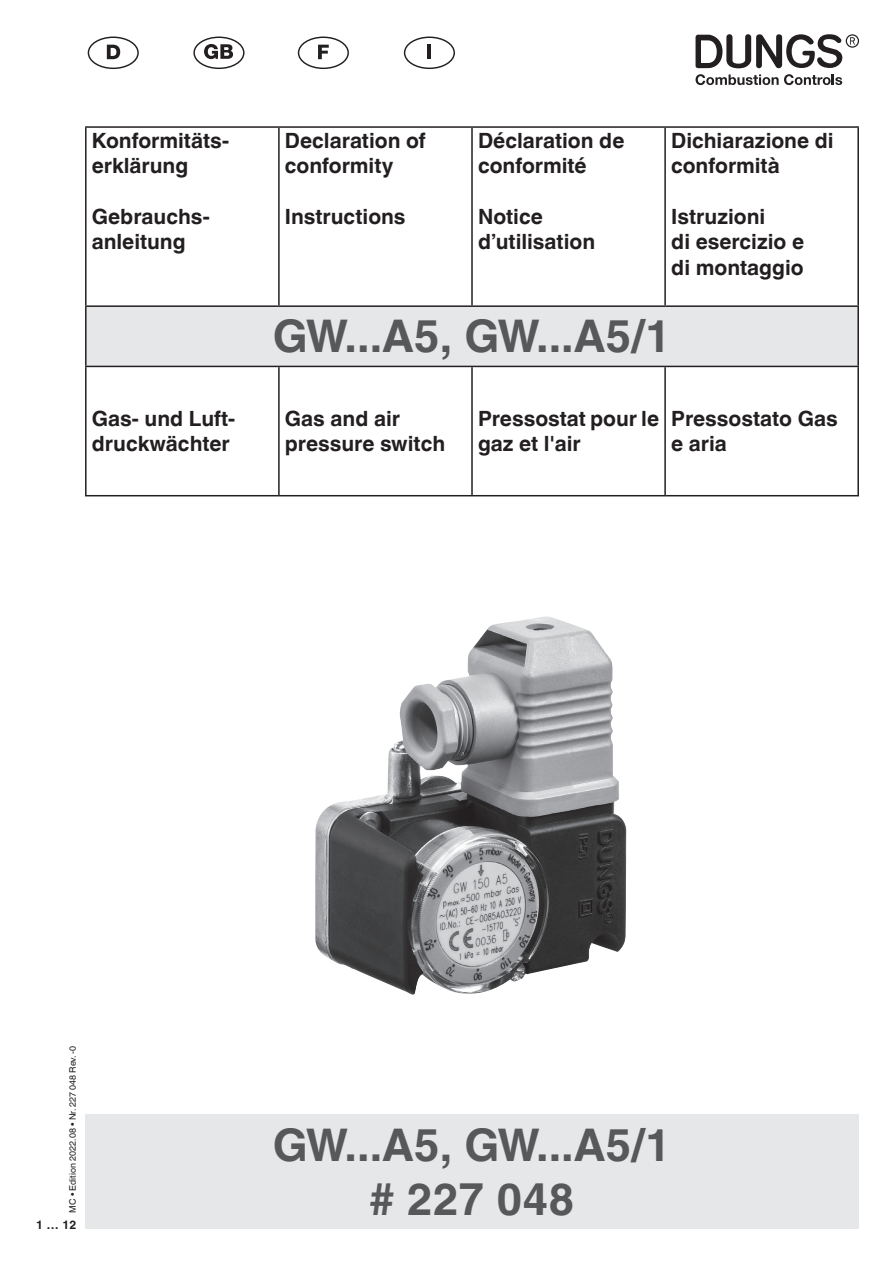
<style>
.page{position:relative;width:893px;height:1263px;background:#fff}
.page>*{position:absolute;margin:0;border:0;box-sizing:border-box;transform-origin:0 0}
.t1{font:700 45px "Helvetica World";color:#57585a}
.Ü-S1{font:700 21px/25.2px "Helvetica World";color:#231f20}
._10_p_helv_-fett{font:700 21px "Helvetica World";color:#231f20}
.t2{font:700 12px "Helvetica World";color:#231f20}
.t3{font:9px "Helvetica World";color:#231f20}
</style>
<div class="page">
<svg style="left:695px;top:34px;width:164px;height:34px"></svg>
<svg style="left:695px;top:74px;width:147px;height:11px"></svg>
<div style="left:88px;top:37px;width:51px;height:32px;border:1px solid #231f20;border-radius:50%"></div>
<svg style="left:106px;top:45px;width:15px;height:15px"></svg>
<svg style="left:107px;top:45px;width:13px;height:14px"></svg>
<div style="left:404px;top:37px;width:51px;height:32px;border:1px solid #231f20;border-radius:50%"></div>
<hr style="left:427px;top:45px;width:4px;height:14px;background:#231f20">
<svg style="left:194px;top:37px;width:50px;height:31px"></svg>
<div style="left:193px;top:37px;width:52px;height:32px;border:1px solid #231f20;border-radius:50%"></div>
<div style="left:203px;top:44px;width:32px;height:17px;background:#fff"></div>
<svg style="left:204px;top:44px;width:29px;height:15px"></svg>
<div style="left:298px;top:37px;width:51px;height:32px;border:1px solid #231f20;border-radius:50%"></div>
<svg style="left:318px;top:45px;width:11px;height:14px"></svg>
<div style="left:86px;top:306px;width:772px;height:60px;background:#e6e7e9"></div>
<hr style="left:85px;top:126px;width:194px;height:2px;background:#231f20">
<hr style="left:85px;top:128px;width:2px;height:177px;background:#231f20">
<hr style="left:279px;top:126px;width:193px;height:2px;background:#231f20">
<hr style="left:278px;top:128px;width:2px;height:177px;background:#231f20">
<hr style="left:472px;top:126px;width:193px;height:2px;background:#231f20">
<hr style="left:471px;top:128px;width:2px;height:177px;background:#231f20">
<hr style="left:665px;top:126px;width:194px;height:2px;background:#231f20">
<hr style="left:664px;top:128px;width:2px;height:177px;background:#231f20">
<hr style="left:857px;top:128px;width:2px;height:177px;background:#231f20">
<hr style="left:85px;top:305px;width:194px;height:2px;background:#231f20">
<hr style="left:85px;top:307px;width:2px;height:59px;background:#231f20">
<hr style="left:279px;top:305px;width:193px;height:2px;background:#231f20">
<hr style="left:472px;top:305px;width:193px;height:2px;background:#231f20">
<hr style="left:665px;top:305px;width:194px;height:2px;background:#231f20">
<hr style="left:857px;top:307px;width:2px;height:59px;background:#231f20">
<hr style="left:85px;top:366px;width:194px;height:1px;background:#231f20">
<hr style="left:85px;top:367px;width:2px;height:128px;background:#231f20">
<hr style="left:279px;top:366px;width:193px;height:1px;background:#231f20">
<hr style="left:278px;top:367px;width:2px;height:128px;background:#231f20">
<hr style="left:472px;top:366px;width:193px;height:1px;background:#231f20">
<hr style="left:471px;top:367px;width:2px;height:128px;background:#231f20">
<hr style="left:665px;top:366px;width:194px;height:1px;background:#231f20">
<hr style="left:664px;top:367px;width:2px;height:128px;background:#231f20">
<hr style="left:857px;top:367px;width:2px;height:128px;background:#231f20">
<hr style="left:85px;top:495px;width:194px;height:1px;background:#231f20">
<hr style="left:279px;top:495px;width:193px;height:1px;background:#231f20">
<hr style="left:472px;top:495px;width:193px;height:1px;background:#231f20">
<hr style="left:665px;top:495px;width:194px;height:1px;background:#231f20">
<div style="left:85px;top:1115px;width:774px;height:114px;background:#e6e7e9"></div>
<img style="left:315px;top:617px;width:312px;height:378px">
<p class="Ü-S1" style="left:92px;top:128px;width:139px">Konformitäts-</p>
<p class="Ü-S1" style="left:92px;top:153px;width:98px">erklärung</p>
<p class="Ü-S1" style="left:92px;top:204px;width:120px">Gebrauchs-</p>
<p class="Ü-S1" style="left:92px;top:229px;width:95px">anleitung</p>
<p class="Ü-S1" style="left:92px;top:406px;width:145px">Gas- und Luft-</p>
<p class="Ü-S1" style="left:92px;top:431px;width:140px">druckwächter</p>
<p class="Ü-S1" style="left:285px;top:128px;width:142px">Declaration of</p>
<p class="Ü-S1" style="left:285px;top:153px;width:110px">conformity</p>
<p class="Ü-S1" style="left:285px;top:204px;width:122px">Instructions</p>
<p class="Ü-S1" style="left:478px;top:128px;width:148px">Déclaration de</p>
<p class="Ü-S1" style="left:478px;top:153px;width:110px">conformité</p>
<p class="Ü-S1" style="left:478px;top:204px;width:66px">Notice</p>
<p class="Ü-S1" style="left:478px;top:229px;width:119px">d’utilisation</p>
<p class="Ü-S1" style="left:671px;top:128px;width:164px">Dichiarazione di</p>
<p class="Ü-S1" style="left:671px;top:153px;width:110px">conformità</p>
<p class="_10_p_helv_-fett" style="left:671px;top:204px;width:96px">Istruzioni</p>
<p class="_10_p_helv_-fett" style="left:671px;top:230px;width:134px">di esercizio e</p>
<p class="_10_p_helv_-fett" style="left:671px;top:255px;width:134px">di montaggio</p>
<p class="t1" style="left:273px;top:311px;width:400px">GW...A5, GW...A5/1</p>
<p class="Ü-S1" style="left:285px;top:406px;width:117px">Gas and air</p>
<p class="Ü-S1" style="left:285px;top:431px;width:162px">pressure switch</p>
<p class="Ü-S1" style="left:478px;top:406px;width:183px">Pressostat pour le gaz et l'air</p>
<p class="Ü-S1" style="left:671px;top:406px;width:168px">Pressostato Gas</p>
<p class="Ü-S1" style="left:671px;top:431px;width:57px">e aria</p>
<p class="t3" style="left:68px;top:1212px;width:168px;rotate:-90deg">MC • Edition 2022.08 • Nr. 227 048 Rev. -0</p>
<p class="t2" style="left:36px;top:1218px;width:42px">1 … 12</p>
<p class="t1" style="left:273px;top:1119px;width:400px">GW...A5, GW...A5/1</p>
<p class="t1" style="left:370px;top:1173px;width:206px"># 227 048</p>
</div>
